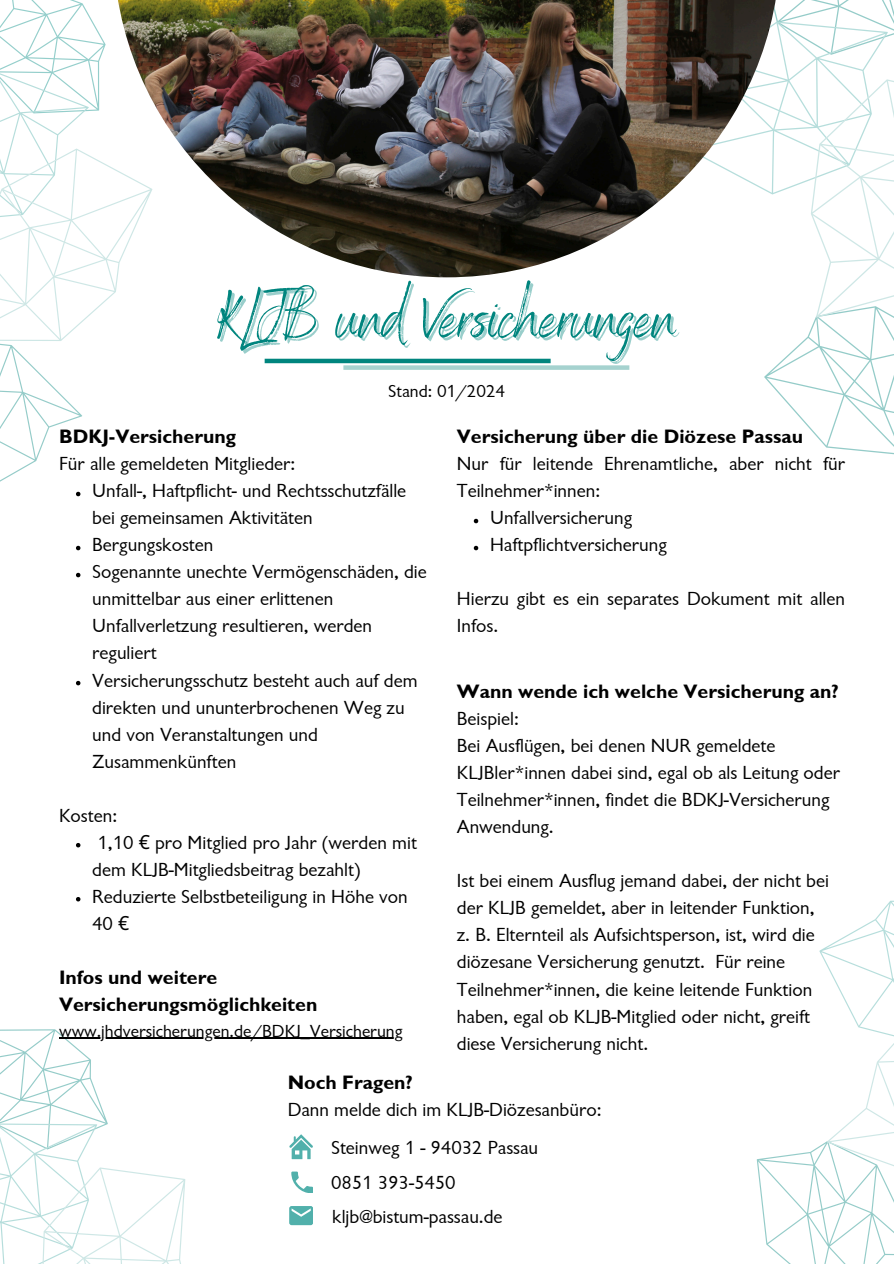
<style>
.page{position:relative;width:894px;height:1264px;background:#fff}
.page>*{position:absolute;margin:0;border:0;box-sizing:border-box;transform-origin:0 0}
.t1{font:64.5px "Benedict";color:#00857e}
.t2{font:19.5px/27px "Garrison Sans";color:#000}
.t3{font:19.5px/27px "Garrison Sans BOLD";color:#000}
.t4{font:18px "Garrison Sans";color:#000}
.s1{font-family:"Noto Sans"}
</style>
<div class="page">
<svg style="left:756px;top:900px;width:137px;height:363px"></svg>
<svg style="left:0;top:1029px;width:238px;height:234px"></svg>
<svg style="left:0;top:0;width:118px;height:482px"></svg>
<svg style="left:764px;top:0;width:129px;height:455px"></svg>
<img style="left:113px;top:0;width:667px;height:277px">
<svg style="left:76px;top:492px;width:4px;height:4px"></svg>
<svg style="left:76px;top:546px;width:4px;height:4px"></svg>
<svg style="left:76px;top:573px;width:4px;height:4px"></svg>
<svg style="left:76px;top:681px;width:4px;height:4px"></svg>
<svg style="left:76px;top:843px;width:4px;height:4px"></svg>
<svg style="left:76px;top:897px;width:4px;height:4px"></svg>
<hr style="left:59px;top:1037px;width:344px;height:1px;background:#000">
<svg style="left:473px;top:519px;width:5px;height:4px"></svg>
<svg style="left:473px;top:546px;width:5px;height:4px"></svg>
<hr style="left:264px;top:359px;width:286px;height:4px;background:#00857e">
<div style="left:343px;top:365px;width:286px;height:5px;background:#a5d2cf"></div>
<svg style="left:291px;top:1171px;width:21px;height:21px"></svg>
<svg style="left:289px;top:1206px;width:24px;height:19px"></svg>
<svg style="left:289px;top:1134px;width:24px;height:24px"></svg>
<p class="t1" style="left:218px;top:276px;width:459px">KLJB und Versicherungen</p>
<p class="t4" style="left:388px;top:385px;width:118px">Stand: 01/2024</p>
<p class="t3" style="left:59px;top:425px;width:178px">BDKJ-Versicherung</p>
<p class="t2" style="left:59px;top:452px;width:238px">Für alle gemeldeten Mitglieder:</p>
<h1 class="t2" style="left:92px;top:479px;width:315px">Unfall-, Haftpflicht- und Rechtsschutzfälle bei gemeinsamen Aktivitäten</h1>
<p class="t2" style="left:92px;top:533px;width:123px">Bergungskosten</p>
<p class="t2" style="left:92px;top:560px;width:336px">Sogenannte unechte Vermögenschäden, die unmittelbar aus einer erlittenen<br>Unfallverletzung resultieren, werden reguliert</p>
<p class="t2" style="left:92px;top:668px;width:327px">Versicherungsschutz besteht auch auf dem direkten und ununterbrochenen Weg zu und von Veranstaltungen und<br>Zusammenkünften</p>
<p class="t2" style="left:59px;top:803px;width:60px">Kosten:</p>
<p class="t2" style="left:92px;top:830px;width:326px">1,10 <span class="s1">€</span> pro Mitglied pro Jahr (werden mit dem KLJB-Mitgliedsbeitrag bezahlt)</p>
<p class="t2" style="left:92px;top:884px;width:317px">Reduzierte Selbstbeteiligung in Höhe von<br>40 <span class="s1">€</span></p>
<p class="t3" style="left:59px;top:965px;width:260px">Infos und weitere<br>Versicherungsmöglichkeiten</p>
<p class="t4" style="left:59px;top:1024px;width:345px">www.jhdversicherungen.de/BDKJ_Versicherung</p>
<p class="t3" style="left:457px;top:425px;width:348px">Versicherung über die Diözese Passau</p>
<p class="t2" style="left:457px;top:452px;width:389px">Nur für leitende Ehrenamtliche, aber nicht für<br>Teilnehmer*innen:</p>
<p class="t2" style="left:490px;top:506px;width:144px">Unfallversicherung</p>
<p class="t2" style="left:490px;top:533px;width:178px">Haftpflichtversicherung</p>
<p class="t2" style="left:457px;top:587px;width:389px">Hierzu gibt es ein separates Dokument mit allen<br>Infos.</p>
<p class="t3" style="left:457px;top:680px;width:383px">Wann wende ich welche Versicherung an?</p>
<p class="t2" style="left:457px;top:707px;width:63px">Beispiel:</p>
<p class="t2" style="left:457px;top:734px;width:384px">Bei Ausflügen, bei denen NUR gemeldete KLJBler*innen dabei sind, egal ob als Leitung oder Teilnehmer*innen, findet die BDKJ-Versicherung Anwendung.</p>
<p class="t2" style="left:457px;top:869px;width:373px">Ist bei einem Ausflug jemand dabei, der nicht bei der KLJB gemeldet, aber in leitender Funktion,</p>
<p class="t2" style="left:457px;top:923px;width:359px">z. B. Elternteil als Aufsichtsperson, ist, wird die diözesane Versicherung genutzt. Für reine Teilnehmer*innen, die keine leitende Funktion haben, egal ob KLJB-Mitglied oder nicht, greift diese Versicherung nicht.</p>
<p class="t3" style="left:287px;top:1070px;width:127px">Noch Fragen?</p>
<p class="t2" style="left:287px;top:1097px;width:315px">Dann melde dich im KLJB-Diözesanbüro:</p>
<p class="t2" style="left:331px;top:1136px;width:209px">Steinweg 1 - 94032 Passau</p>
<p class="t2" style="left:331px;top:1171px;width:126px">0851 393-5450</p>
<p class="t2" style="left:332px;top:1204px;width:172px">kljb@bistum-passau.de</p>
</div>
